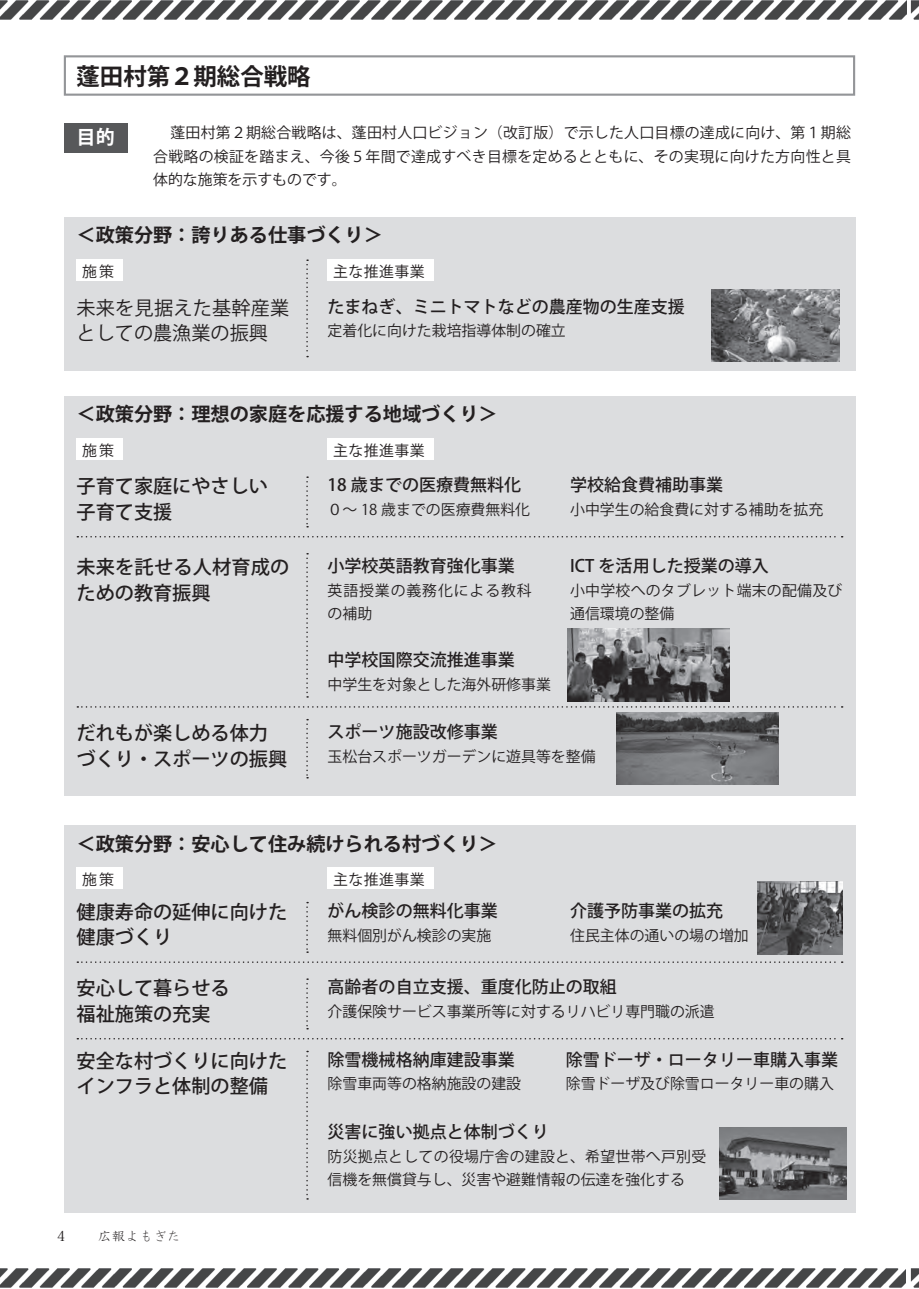
<style>
.page{position:relative;width:919px;height:1289px;background:#fff}
.page>*{position:absolute;margin:0;border:0;box-sizing:border-box;transform-origin:0 0}
.t1{font:700 23.4px "Koz Go Pr 6 N";color:#231f20}
.t2{font:500 19.2px/25.5px "Koz Go Pr 6 N";color:#231f20}
.t3{font:700 19.2px "Koz Go Pr 6 N";color:#231f20}
.t4{font:19.2px/25.5px "Koz Go Pr 6 N";letter-spacing:.01em;color:#231f20}
.t5{font:700 19.2px "Koz Go Pr 6 N";color:#fff}
.t6{font:500 16.95px "Koz Go Pr 6 N";color:#231f20}
.t7{font:14.85px/23.9px "Koz Go Pr 6 N";color:#231f20;text-align:justify}
.t8{font:14.85px/23.4px "Koz Go Pr 6 N";letter-spacing:.02em;color:#231f20}
.t9{font:14.85px/23.4px "Koz Go Pr 6 N";letter-spacing:.06em;color:#231f20}
.t10{font:13.8px "HG Kyokashotai";color:#231f20}
.s1{font-family:"Koz Min Pro"}
</style>
<div class="page">
<img style="left:0;top:0;width:918px;height:20px">
<img style="left:0;top:1268px;width:918px;height:20px">
<div style="left:64px;top:55px;width:791px;height:41px;border:2px solid #939598"></div>
<div style="left:64px;top:123px;width:64px;height:30px;background:#57585a"></div>
<div style="left:64px;top:395px;width:791px;height:400px;background:#dcdddf"></div>
<svg style="left:306px;top:476px;width:2px;height:51px"></svg>
<svg style="left:77px;top:536px;width:765px;height:1px"></svg>
<svg style="left:306px;top:553px;width:2px;height:144px"></svg>
<div style="left:77px;top:438px;width:46px;height:21px;background:#fff"></div>
<div style="left:327px;top:438px;width:107px;height:21px;background:#fff"></div>
<svg style="left:77px;top:706px;width:765px;height:1px"></svg>
<svg style="left:306px;top:719px;width:2px;height:59px"></svg>
<div style="left:64px;top:825px;width:791px;height:387px;background:#dcdddf"></div>
<svg style="left:306px;top:901px;width:2px;height:51px"></svg>
<svg style="left:77px;top:961px;width:765px;height:1px"></svg>
<svg style="left:306px;top:978px;width:2px;height:51px"></svg>
<div style="left:77px;top:867px;width:46px;height:22px;background:#fff"></div>
<div style="left:327px;top:867px;width:107px;height:22px;background:#fff"></div>
<svg style="left:77px;top:1038px;width:765px;height:1px"></svg>
<svg style="left:306px;top:1050px;width:2px;height:149px"></svg>
<div style="left:64px;top:217px;width:791px;height:153px;background:#dcdddf"></div>
<svg style="left:306px;top:259px;width:2px;height:98px"></svg>
<div style="left:77px;top:259px;width:46px;height:22px;background:#fff"></div>
<div style="left:327px;top:259px;width:107px;height:22px;background:#fff"></div>
<img style="left:711px;top:289px;width:128px;height:72px">
<img style="left:617px;top:712px;width:161px;height:72px">
<img style="left:757px;top:881px;width:85px;height:73px">
<img style="left:719px;top:1127px;width:127px;height:72px">
<img style="left:567px;top:629px;width:162px;height:72px">
<h1 class="t1" style="left:77px;top:63px;width:235px">蓬田村第２期総合戦略</h1>
<p class="t5" style="left:77px;top:126px;width:40px">目的</p>
<p class="t7" style="left:153px;top:120px;width:699px;text-indent:17px">蓬田村第２期総合戦略は、蓬田村人口ビジョン（改訂版）で示した人口目標の達成に向け、第１期総合戦略の検証を踏まえ、今後５年間で達成すべき目標を定めるとともに、その実現に向けた方向性と具体的な施策を示すものです。</p>
<p class="t3" style="left:77px;top:224px;width:308px">＜政策分野：誇りある仕事づくり＞</p>
<p class="t7" style="left:82px;top:260px;width:33px">施策</p>
<p class="t7" style="left:333px;top:260px;width:93px">主な推進事業</p>
<p class="t4" style="left:77px;top:295px;width:214px">未来を見据えた基幹産業としての農漁業の振興</p>
<p class="t6" style="left:327px;top:297px;width:359px">たまねぎ、ミニトマトなどの農産物の生産支援</p>
<p class="t7" style="left:327px;top:319px;width:240px">定着化に向けた栽培指導体制の確立</p>
<p class="t3" style="left:77px;top:403px;width:422px">＜政策分野：理想の家庭を応援する地域づくり＞</p>
<p class="t7" style="left:82px;top:438px;width:33px">施策</p>
<p class="t7" style="left:333px;top:438px;width:93px">主な推進事業</p>
<p class="t2" style="left:77px;top:474px;width:193px">子育て家庭にやさしい子育て支援</p>
<p class="t6" style="left:327px;top:475px;width:195px">18 歳までの医療費無料化</p>
<p class="t7" style="left:327px;top:498px;width:204px">０～ 18 歳までの医療費無料化</p>
<p class="t2" style="left:77px;top:554px;width:214px">未来を託せる人材育成のための教育振興</p>
<p class="t6" style="left:327px;top:556px;width:189px">小学校英語教育強化事業</p>
<p class="t9" style="left:327px;top:579px;width:206px">英語授業の義務化による教科の補助</p>
<p class="t6" style="left:327px;top:650px;width:189px">中学校国際交流推進事業</p>
<p class="t7" style="left:327px;top:672px;width:225px">中学生を対象とした海外研修事業</p>
<p class="t6" style="left:570px;top:475px;width:155px">学校給食費補助事業</p>
<p class="t7" style="left:570px;top:498px;width:254px">小中学生の給食費に対する補助を拡充</p>
<p class="t6" style="left:570px;top:556px;width:200px">ICT を活用した授業の導入</p>
<p class="t7" style="left:570px;top:579px;width:274px;line-height:23.4px">小中学校へのタブレット端末の配備及び通信環境の整備</p>
<p class="t2" style="left:77px;top:720px;width:212px">だれもが楽しめる体力づくり・スポーツの振興</p>
<p class="t6" style="left:327px;top:722px;width:172px">スポーツ施設改修事業</p>
<p class="t7" style="left:327px;top:744px;width:269px">玉松台スポーツガーデンに遊具等を整備</p>
<p class="t3" style="left:77px;top:832px;width:422px">＜政策分野：安心して住み続けられる村づくり＞</p>
<p class="t7" style="left:82px;top:868px;width:33px">施策</p>
<p class="t7" style="left:333px;top:868px;width:93px">主な推進事業</p>
<p class="t2" style="left:77px;top:899px;width:212px">健康寿命の延伸に向けた健康づくり</p>
<p class="t6" style="left:327px;top:901px;width:172px">がん検診の無料化事業</p>
<p class="t7" style="left:327px;top:923px;width:165px">無料個別がん検診の実施</p>
<p class="t6" style="left:570px;top:901px;width:155px">介護予防事業の拡充</p>
<p class="t7" style="left:570px;top:923px;width:180px">住民主体の通いの場の増加</p>
<p class="t2" style="left:77px;top:975px;width:155px">安心して暮らせる福祉施策の充実</p>
<p class="t6" style="left:327px;top:977px;width:291px">高齢者の自立支援、重度化防止の取組</p>
<p class="t7" style="left:327px;top:1000px;width:388px">介護保険サービス事業所等に対するリハビリ専門職の派遣</p>
<p class="t2" style="left:77px;top:1048px;width:212px">安全な村づくりに向けたインフラと体制の整備</p>
<p class="t6" style="left:327px;top:1049px;width:189px">除雪機械格納庫建設事業</p>
<p class="t7" style="left:327px;top:1072px;width:195px">除雪車両等の格納施設の建設</p>
<p class="t6" style="left:566px;top:1049px;width:274px">除雪ドーザ・ロータリー車購入事業</p>
<p class="t7" style="left:566px;top:1072px;width:269px">除雪ドーザ及び除雪ロータリー車の購入</p>
<p class="t10" style="left:54px;top:1228px;width:128px"><span class="s1">４　　</span>広報よもぎた</p>
<p class="t6" style="left:327px;top:1122px;width:223px">災害に強い拠点と体制づくり</p>
<p class="t8" style="left:327px;top:1144px;width:380px">防災拠点としての役場庁舎の建設と、希望世帯へ戸別受信機を無償貸与し、災害や避難情報の伝達を強化する</p>
</div>
